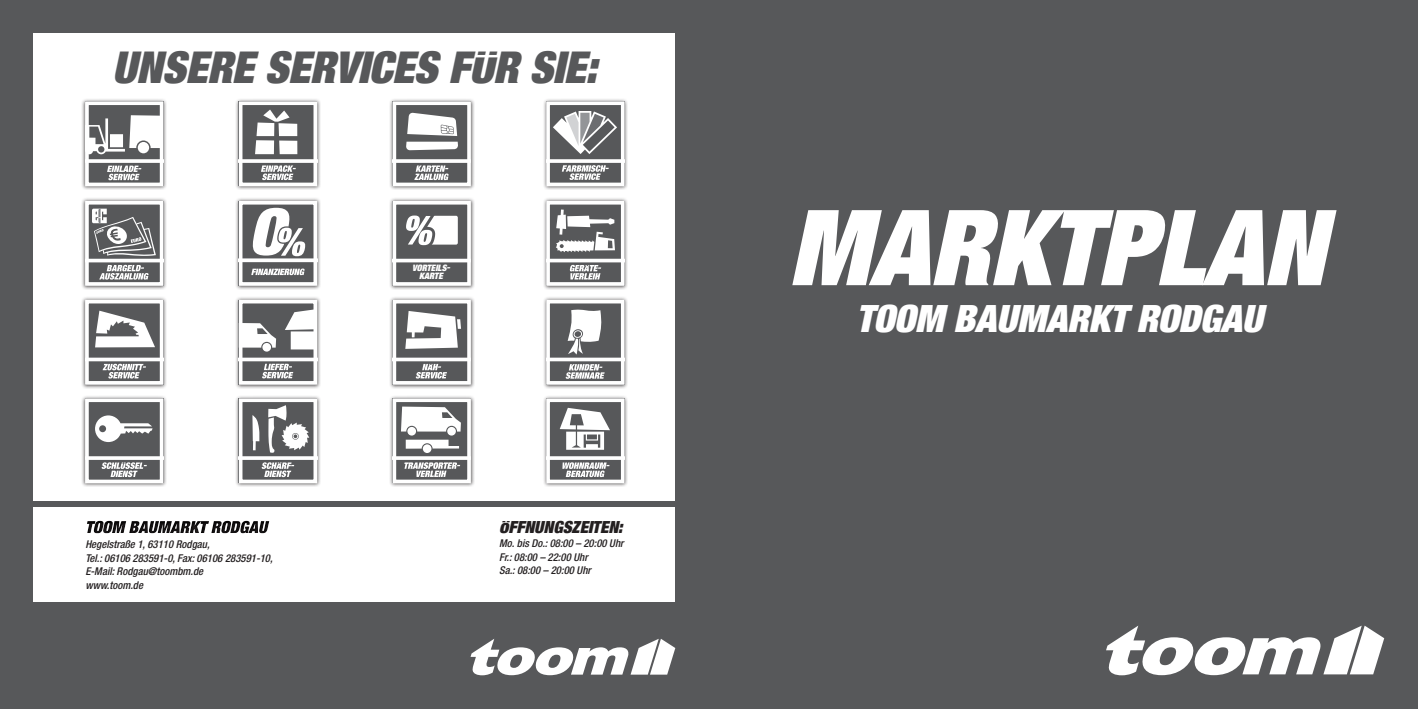
<style>
.page{position:relative;width:1418px;height:709px;background:#fff}
.page>*{position:absolute;margin:0;border:0;box-sizing:border-box;transform-origin:0 0}
.t1{font:105px "Toom Helvetica";letter-spacing:-.005em;color:#fff}
.t2{font:43.75px "Toom Helvetica";letter-spacing:-.005em;color:#57585a}
.t3{font:37.5px "Toom Helvetica";letter-spacing:-.005em;color:#fff}
.t4{font:16.62px "Toom Helvetica";color:#231f20}
.t5{font:italic 500 condensed 10.75px/13.8px "Helvetica Neue LT Pro";color:#231f20}
.t6{font:8.88px/8.1px "Toom Helvetica";color:#fff;text-align:center}
</style>
<div class="page">
<div style="left:0;top:0;width:1417px;height:709px;background:#57585a"></div>
<svg style="left:1106px;top:625px;width:278px;height:50px"></svg>
<svg style="left:470px;top:639px;width:205px;height:36px"></svg>
<div style="left:34px;top:507px;width:641px;height:95px;background:#fff"></div>
<div style="left:84px;top:519px;width:292px;height:17px;background:#231f20;opacity:.86"></div>
<div style="left:34px;top:34px;width:641px;height:467px;background:#fff"></div>
<div style="left:542px;top:97px;width:86px;height:93px;background:#231f20;opacity:.75"></div>
<div style="left:546px;top:101px;width:78px;height:85px;background:#57585a"></div>
<svg style="left:551px;top:159px;width:68px;height:4px"></svg>
<svg style="left:553px;top:111px;width:64px;height:69px"></svg>
<div style="left:546px;top:101px;width:78px;height:85px;border:4px solid #fff"></div>
<div style="left:542px;top:197px;width:86px;height:93px;background:#231f20;opacity:.75"></div>
<div style="left:546px;top:201px;width:78px;height:85px;background:#57585a"></div>
<hr style="left:546px;top:259px;width:78px;height:3px;background:#fff">
<svg style="left:556px;top:209px;width:59px;height:70px"></svg>
<div style="left:546px;top:201px;width:78px;height:85px;border:4px solid #fff"></div>
<div style="left:542px;top:394px;width:86px;height:93px;background:#231f20;opacity:.75"></div>
<div style="left:546px;top:398px;width:78px;height:85px;background:#57585a"></div>
<svg style="left:551px;top:456px;width:68px;height:4px"></svg>
<svg style="left:559px;top:408px;width:51px;height:69px"></svg>
<div style="left:546px;top:398px;width:78px;height:85px;border:4px solid #fff"></div>
<div style="left:542px;top:296px;width:86px;height:92px;background:#231f20;opacity:.75"></div>
<div style="left:546px;top:300px;width:78px;height:85px;background:#57585a"></div>
<svg style="left:551px;top:357px;width:68px;height:4px"></svg>
<svg style="left:565px;top:309px;width:39px;height:70px"></svg>
<div style="left:546px;top:300px;width:78px;height:85px;border:4px solid #fff"></div>
<div style="left:388px;top:197px;width:86px;height:93px;background:#231f20;opacity:.75"></div>
<div style="left:392px;top:201px;width:79px;height:85px;background:#57585a"></div>
<hr style="left:392px;top:259px;width:79px;height:3px;background:#fff">
<svg style="left:406px;top:215px;width:52px;height:30px"></svg>
<div style="left:392px;top:201px;width:79px;height:85px;border:4px solid #fff"></div>
<div style="left:388px;top:296px;width:86px;height:92px;background:#231f20;opacity:.75"></div>
<div style="left:392px;top:300px;width:79px;height:85px;background:#57585a"></div>
<svg style="left:397px;top:357px;width:69px;height:4px"></svg>
<svg style="left:405px;top:311px;width:56px;height:67px"></svg>
<div style="left:392px;top:300px;width:79px;height:85px;border:4px solid #fff"></div>
<div style="left:388px;top:394px;width:86px;height:93px;background:#231f20;opacity:.75"></div>
<div style="left:392px;top:398px;width:79px;height:85px;background:#57585a"></div>
<svg style="left:397px;top:456px;width:69px;height:4px"></svg>
<svg style="left:401px;top:406px;width:60px;height:71px"></svg>
<div style="left:392px;top:398px;width:79px;height:85px;border:4px solid #fff"></div>
<div style="left:388px;top:97px;width:86px;height:93px;background:#231f20;opacity:.75"></div>
<div style="left:392px;top:101px;width:79px;height:85px;background:#57585a"></div>
<svg style="left:397px;top:159px;width:69px;height:4px"></svg>
<svg style="left:406px;top:113px;width:52px;height:67px"></svg>
<div style="left:392px;top:101px;width:79px;height:85px;border:4px solid #fff"></div>
<div style="left:235px;top:97px;width:86px;height:93px;background:#231f20;opacity:.75"></div>
<div style="left:239px;top:101px;width:78px;height:85px;background:#57585a"></div>
<svg style="left:244px;top:159px;width:68px;height:4px"></svg>
<svg style="left:255px;top:110px;width:42px;height:70px"></svg>
<div style="left:239px;top:101px;width:78px;height:85px;border:4px solid #fff"></div>
<div style="left:235px;top:197px;width:86px;height:93px;background:#231f20;opacity:.75"></div>
<div style="left:239px;top:201px;width:78px;height:85px;background:#57585a"></div>
<svg style="left:244px;top:258px;width:68px;height:4px"></svg>
<svg style="left:251px;top:208px;width:55px;height:67px"></svg>
<div style="left:239px;top:201px;width:78px;height:85px;border:4px solid #fff"></div>
<div style="left:235px;top:296px;width:86px;height:92px;background:#231f20;opacity:.75"></div>
<div style="left:239px;top:300px;width:78px;height:85px;background:#57585a"></div>
<svg style="left:244px;top:309px;width:68px;height:69px"></svg>
<div style="left:239px;top:300px;width:78px;height:85px;border:4px solid #fff"></div>
<div style="left:235px;top:394px;width:86px;height:93px;background:#231f20;opacity:.75"></div>
<div style="left:239px;top:398px;width:78px;height:85px;background:#57585a"></div>
<svg style="left:244px;top:456px;width:68px;height:4px"></svg>
<svg style="left:252px;top:405px;width:57px;height:72px"></svg>
<div style="left:239px;top:398px;width:78px;height:85px;border:4px solid #fff"></div>
<div style="left:81px;top:97px;width:86px;height:93px;background:#231f20;opacity:.75"></div>
<div style="left:85px;top:101px;width:78px;height:85px;background:#57585a"></div>
<svg style="left:90px;top:115px;width:68px;height:65px"></svg>
<div style="left:85px;top:101px;width:78px;height:85px;border:4px solid #fff"></div>
<div style="left:81px;top:197px;width:86px;height:93px;background:#231f20;opacity:.75"></div>
<svg style="left:90px;top:206px;width:68px;height:75px"></svg>
<hr style="left:85px;top:259px;width:78px;height:3px;background:#fff">
<svg style="left:99px;top:265px;width:50px;height:14px"></svg>
<svg style="left:92px;top:209px;width:64px;height:47px;background:#828284"></svg>
<div style="left:85px;top:201px;width:78px;height:85px;border:4px solid #fff"></div>
<div style="left:81px;top:394px;width:86px;height:93px;background:#231f20;opacity:.75"></div>
<div style="left:85px;top:398px;width:78px;height:85px;background:#57585a"></div>
<svg style="left:90px;top:456px;width:68px;height:4px"></svg>
<svg style="left:95px;top:415px;width:58px;height:62px"></svg>
<div style="left:85px;top:398px;width:78px;height:85px;border:4px solid #fff"></div>
<div style="left:81px;top:296px;width:86px;height:92px;background:#231f20;opacity:.75"></div>
<div style="left:85px;top:300px;width:78px;height:85px;background:#57585a"></div>
<svg style="left:90px;top:357px;width:68px;height:4px"></svg>
<svg style="left:95px;top:311px;width:60px;height:67px"></svg>
<div style="left:85px;top:300px;width:78px;height:85px;border:4px solid #fff"></div>
<h2 class="t2" style="left:112px;top:49px;width:486px">UNSERE SERVICES FÜR SIE:</h2>
<p class="t5" style="left:85px;top:537px;width:189px">Hegelstraße 1, 63110 Rodgau,<br>Tel.: 06106 283591-0, Fax: 06106 283591-10,<br>E-Mail: Rodgau@toombm.de<br>www.toom.de</p>
<p class="t6" style="left:412px;top:264px;width:40px">VORTEILS-<br>KARTE</p>
<h3 class="t4" style="left:499px;top:520px;width:125px">ÖFFNUNGSZEITEN:</h3>
<p class="t5" style="left:499px;top:536px;width:126px">Mo. bis Do.: 08:00 – 20:00 Uhr<br>Fr.: 08:00 – 22:00 Uhr<br>Sa.: 08:00 – 20:00 Uhr</p>
<h1 class="t1" style="left:788px;top:203px;width:538px">MARKTPLAN</h1>
<h3 class="t3" style="left:856px;top:303px;width:408px">TOOM BAUMARKT RODGAU</h3>
</div>
